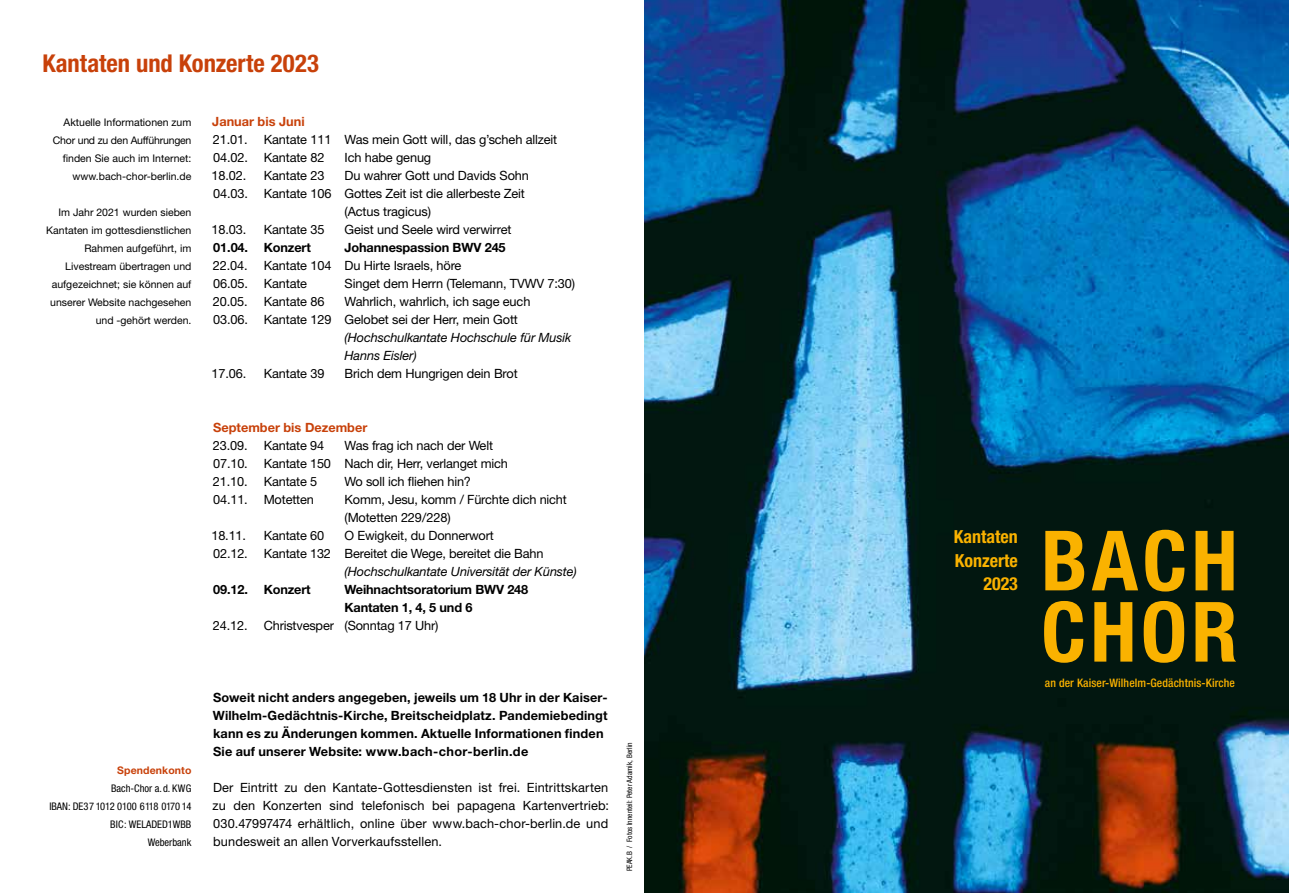
<style>
.page{position:relative;width:1289px;height:893px;background:#fff}
.page>*{position:absolute;margin:0;border:0;box-sizing:border-box;transform-origin:0 0}
.t1{font:700 condensed 83.25px/71.2px "Helvetica Neue LT";letter-spacing:.05em;color:#fab200}
.t2{font:700 condensed 24.6px "Helvetica Neue LT";color:#c8410a}
.t3{font:700 condensed 18px/23.4px "Helvetica Neue LT";color:#fab200;text-align:right}
.t4{font:12.75px/18px "Helvetica Neue LT";letter-spacing:-.01em;color:#000}
.t5{font:700 12.75px/18px "Helvetica Neue LT";letter-spacing:.01em;color:#000}
.t6{font:italic 12.75px/18px "Helvetica Neue LT";letter-spacing:-.01em;color:#000}
.t7{font:700 12.75px/18px "Helvetica Neue LT";letter-spacing:-.015em;color:#000}
.t8{font:700 12.75px "Helvetica Neue LT";letter-spacing:-.01em;color:#000}
.t9{font:700 12.75px "Helvetica Neue LT";color:#c8410a}
.t10{font:500 condensed 11.7px "Helvetica Neue LT";letter-spacing:.01em;color:#fab200}
.t11{font:10.5px/18px "Helvetica Neue LT";color:#000;text-align:right}
.t12{font:condensed 10.5px/18px "Helvetica Neue LT";color:#000;text-align:right}
.t13{font:700 10.5px "Helvetica Neue LT";letter-spacing:.01em;color:#c8410a}
.t14{font:condensed 7.5px "Helvetica Neue LT";color:#000}
</style>
<div class="page">
<img style="left:644px;top:0;width:644px;height:893px">
<h2 class="t2" style="left:43px;top:48px;width:278px">Kantaten und Konzerte 2023</h2>
<p class="t11" style="left:53px;top:113px;width:140px">Aktuelle Informationen zum<br>Chor und zu den Aufführungen finden Sie auch im Internet: www.bach-chor-berlin.de</p>
<p class="t11" style="left:46px;top:203px;width:147px">Im Jahr 2021 wurden sieben<br>Kantaten im gottesdienstlichen<br>Rahmen aufgeführt, im<br>Livestream übertragen und aufgezeichnet; sie können auf unserer Website nachgesehen und -gehört werden.</p>
<p class="t9" style="left:212px;top:114px;width:94px">Januar bis Juni</p>
<p class="t4" style="left:213px;top:130px;width:346px">21.01. Kantate 111 Was mein Gott will, das g’scheh allzeit<br>04.02. Kantate 82</p>
<p class="t4" style="left:344px;top:148px;width:88px">Ich habe genug</p>
<p class="t4" style="left:211px;top:166px;width:36px">18.02.</p>
<p class="t4" style="left:264px;top:166px;width:62px">Kantate 23</p>
<p class="t4" style="left:344px;top:166px;width:186px">Du wahrer Gott und Davids Sohn</p>
<p class="t4" style="left:213px;top:184px;width:313px">04.03. Kantate 106 Gottes Zeit ist die allerbeste Zeit</p>
<p class="t4" style="left:344px;top:202px;width:88px">(Actus tragicus)</p>
<p class="t4" style="left:211px;top:220px;width:36px">18.03.</p>
<p class="t4" style="left:264px;top:220px;width:62px">Kantate 35</p>
<p class="t4" style="left:344px;top:220px;width:168px">Geist und Seele wird verwirret</p>
<p class="t8" style="left:213px;top:240px;width:99px">01.04. Konzert</p>
<p class="t8" style="left:344px;top:240px;width:163px">Johannespassion BWV 245</p>
<p class="t4" style="left:213px;top:256px;width:250px">22.04. Kantate 104 Du Hirte Israels, höre<br>06.05. Kantate</p>
<p class="t4" style="left:344px;top:274px;width:232px">Singet dem Herrn (Telemann, TVWV 7:30)</p>
<p class="t4" style="left:213px;top:292px;width:319px;text-indent:131px">Wahrlich, wahrlich, ich sage euch<br>03.06. Kantate 129 Gelobet sei der Herr, mein Gott</p>
<p class="t6" style="left:344px;top:328px;width:228px">(Hochschulkantate Hochschule für Musik<br>Hanns Eisler)</p>
<p class="t4" style="left:211px;top:364px;width:36px">17.06.</p>
<p class="t4" style="left:264px;top:364px;width:62px">Kantate 39</p>
<p class="t4" style="left:344px;top:364px;width:175px">Brich dem Hungrigen dein Brot</p>
<p class="t4" style="left:213px;top:292px;width:113px">20.05. Kantate 86</p>
<p class="t9" style="left:213px;top:420px;width:156px">September bis Dezember</p>
<p class="t4" style="left:213px;top:436px;width:36px">23.09.</p>
<p class="t4" style="left:264px;top:436px;width:62px">Kantate 94</p>
<p class="t4" style="left:213px;top:436px;width:296px;text-indent:132px">Was frag ich nach der Welt<br>07.10. Kantate 150 Nach dir, Herr, verlanget mich<br>21.10.</p>
<p class="t4" style="left:264px;top:472px;width:55px">Kantate 5</p>
<p class="t4" style="left:344px;top:472px;width:128px">Wo soll ich fliehen hin?</p>
<p class="t4" style="left:213px;top:490px;width:102px">04.11. Motetten</p>
<p class="t4" style="left:344px;top:490px;width:224px">Komm, Jesu, komm / Fürchte dich nicht (Motetten 229/228)</p>
<p class="t4" style="left:211px;top:526px;width:36px">18.11.</p>
<p class="t4" style="left:264px;top:526px;width:62px">Kantate 60</p>
<p class="t4" style="left:213px;top:526px;width:332px;text-indent:131px">O Ewigkeit, du Donnerwort<br>02.12. Kantate 132 Bereitet die Wege, bereitet die Bahn</p>
<p class="t6" style="left:344px;top:562px;width:234px">(Hochschulkantate Universität der Künste)</p>
<p class="t7" style="left:213px;top:580px;width:99px">09.12. Konzert</p>
<p class="t7" style="left:344px;top:580px;width:185px">Weihnachtsoratorium BWV 248<br>Kantaten 1, 4, 5 und 6</p>
<p class="t4" style="left:213px;top:616px;width:36px">24.12.</p>
<p class="t4" style="left:264px;top:616px;width:176px">Christvesper (Sonntag 17 Uhr)</p>
<p class="t13" style="left:117px;top:764px;width:76px">Spendenkonto</p>
<p class="t12" style="left:49px;top:779px;width:143px">Bach-Chor a.d. KWG<br>IBAN: DE37 1012 0100 6118 0170 14<br>BIC: WELADED1WBB<br>Weberbank</p>
<p class="t5" style="left:213px;top:688px;width:396px">Soweit nicht anders angegeben, jeweils um 18 Uhr in der Kaiser-Wilhelm-Gedächtnis-Kirche, Breitscheidplatz. Pandemiebedingt kann es zu Änderungen kommen. Aktuelle Informationen finden Sie auf unserer Website: www.bach-chor-berlin.de</p>
<p class="t4" style="left:213px;top:778px;width:398px;text-align:justify">Der Eintritt zu den Kantate-Gottesdiensten ist frei. Eintrittskarten zu den Konzerten sind telefonisch bei papagena Kartenvertrieb:<br>030.47997474 erhältlich, online über www.bach-chor-berlin.de und bundesweit an allen Vorverkaufsstellen.</p>
<p class="t14" style="left:625px;top:871px;width:131px;rotate:-90deg">PEAK.B / Fotos Innenteil: Peter Adamik, Berlin</p>
<h3 class="t3" style="left:953px;top:525px;width:65px">Kantaten<br>Konzerte<br>2023</h3>
<h1 class="t1" style="left:1041px;top:524px;width:198px">BACH<br>CHOR</h1>
<p class="t10" style="left:1044px;top:676px;width:191px">an der Kaiser-Wilhelm-Gedächtnis-Kirche</p>
</div>
